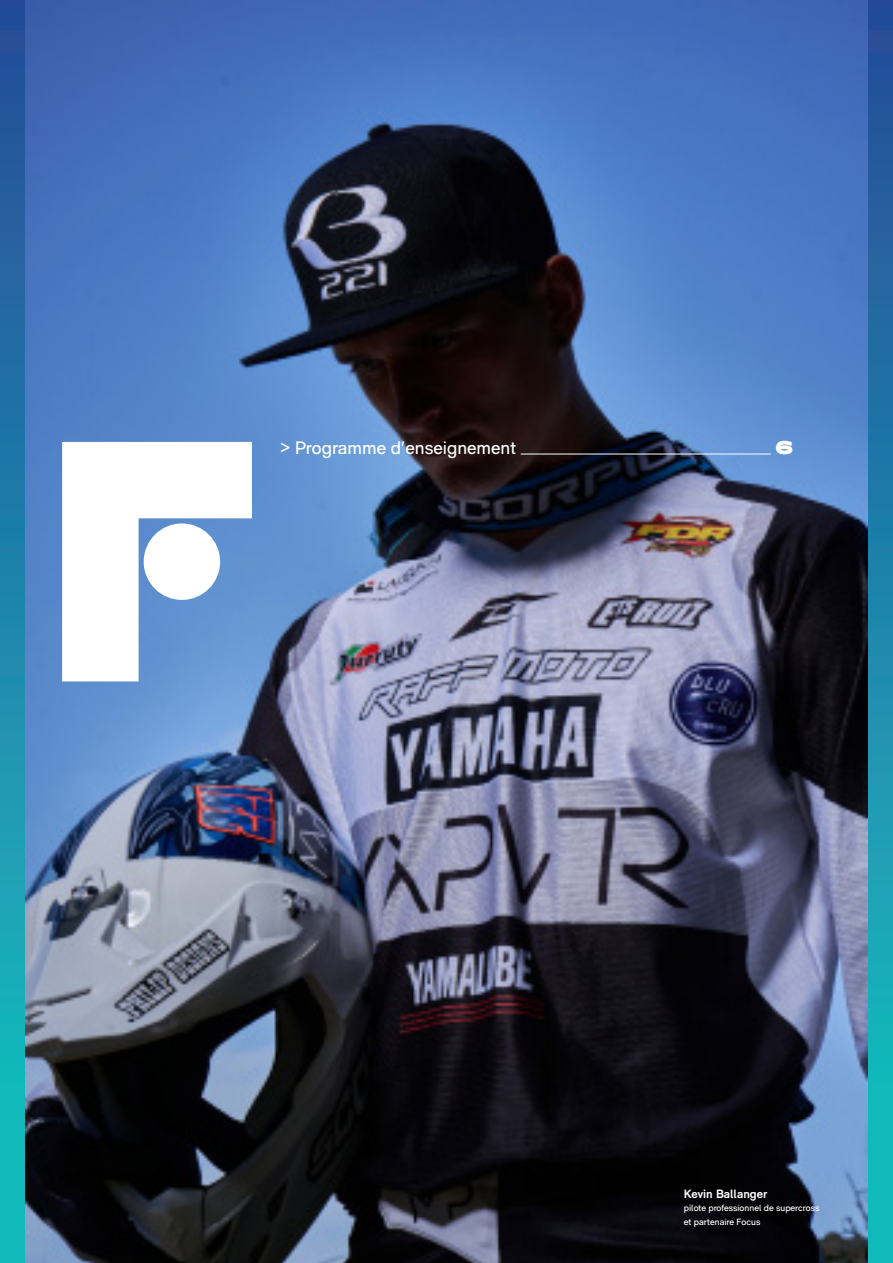
<style>
.page{position:relative;width:893px;height:1263px;background:#fff}
.page>*{position:absolute;margin:0;border:0;box-sizing:border-box;transform-origin:0 0}
.t1{font:18px "RM Pro";color:#fff}
.t2{font:900 18px "Rois";color:#fff}
.t3{font:700 12px "RM Pro";color:#fff}
.t4{font:9px/13.5px "RM Pro";color:#fff}
</style>
<div class="page">
<div style="left:0;top:0;width:893px;height:1263px;background:linear-gradient(to bottom,#284a99,#12c6c0)"></div>
<img style="left:25px;top:0;width:843px;height:1263px">
<svg style="left:62px;top:442px;width:190px;height:239px"></svg>
<hr style="left:521px;top:454px;width:250px;height:1px;background:#fff">
<h1 class="t1" style="left:281px;top:438px;width:237px">&gt; Programme d’enseignement</h1>
<h1 class="t2" style="left:775px;top:438px;width:19px">6</h1>
<h2 class="t3" style="left:684px;top:1186px;width:85px">Kevin Ballanger</h2>
<p class="t4" style="left:684px;top:1201px;width:137px">pilote professionnel de supercross et partenaire Focus</p>
</div>
